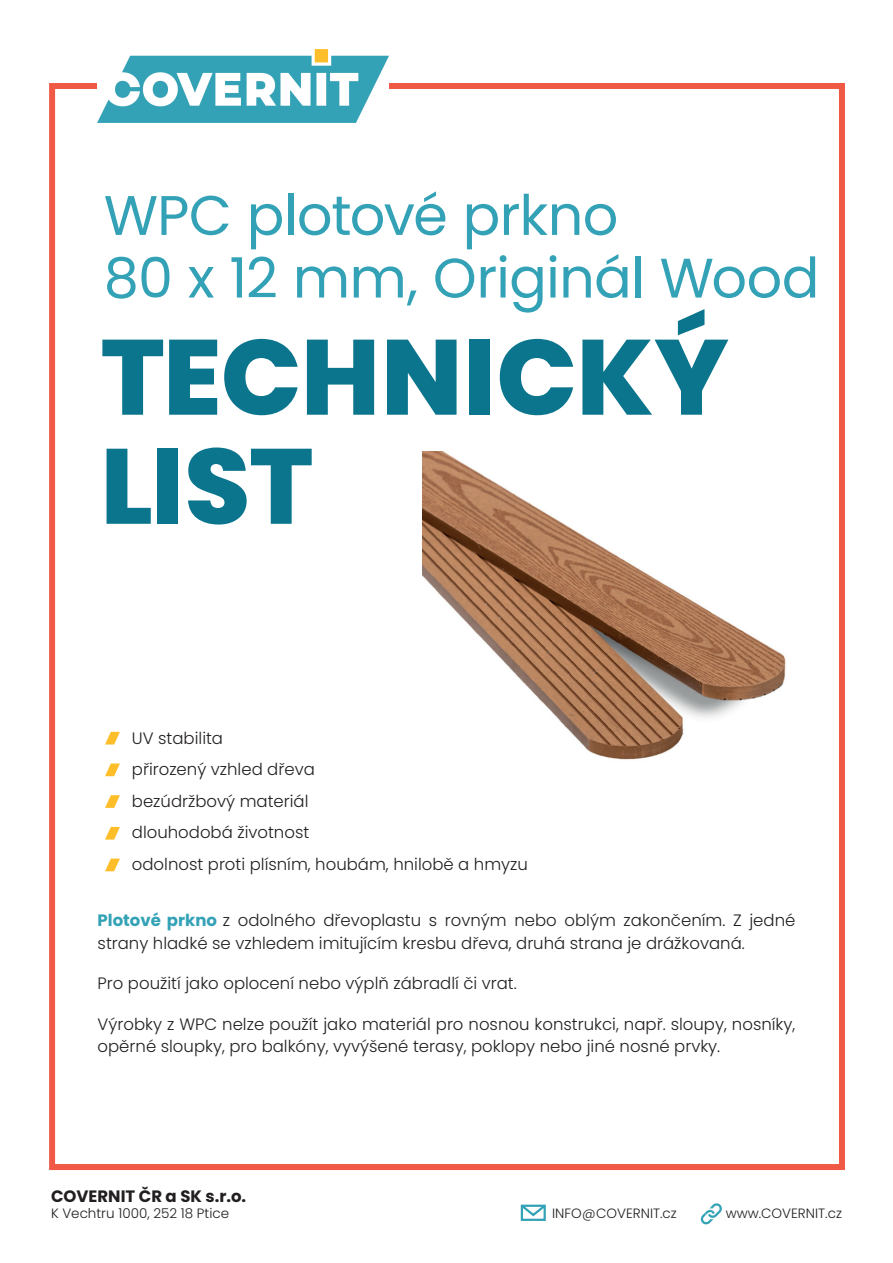
<style>
.page{position:relative;width:893px;height:1263px;background:#fff}
.page>*{position:absolute;margin:0;border:0;box-sizing:border-box;transform-origin:0 0}
.t1{font:800 106.5px/109.1px "Poppins";letter-spacing:-.005em;color:#0a758d}
.t2{font:55.65px/62.7px "Poppins";letter-spacing:-.015em;color:#34a2b6}
.t3{font:300 16.5px/31.5px "Poppins";color:#231f20}
.t4{font:700 16.5px "Poppins";color:#231f20}
.t5{font:300 13.5px "Poppins";color:#231f20}
.s1{font-weight:700;color:#34a2b6}
</style>
<div class="page">
<svg style="left:700px;top:1203px;width:22px;height:22px"></svg>
<div style="left:521px;top:1204px;width:25px;height:17px;border:2px solid #34a2b6"></div>
<svg style="left:520px;top:1204px;width:26px;height:14px"></svg>
<div style="left:49px;top:83px;width:796px;height:1087px;border:6px solid #f05946"></div>
<svg style="left:105px;top:732px;width:15px;height:12px"></svg>
<svg style="left:105px;top:763px;width:15px;height:13px"></svg>
<svg style="left:105px;top:795px;width:15px;height:13px"></svg>
<svg style="left:105px;top:827px;width:15px;height:13px"></svg>
<svg style="left:105px;top:858px;width:15px;height:13px"></svg>
<img style="left:98px;top:50px;width:290px;height:72px">
<img style="left:422px;top:452px;width:364px;height:308px">
<h2 class="t2" style="left:104px;top:184px;width:717px">WPC plotové prkno<br>80 x 12 mm, Originál Wood</h2>
<h1 class="t1" style="left:101px;top:323px;width:630px">TECHNICKÝ<br>LIST</h1>
<p class="t3" style="left:132px;top:722px;width:398px">UV stabilita<br>přirozený vzhled dřeva<br>bezúdržbový materiál<br>dlouhodobá životnost<br>odolnost proti plísním, houbám, hnilobě a hmyzu</p>
<p class="t3" style="left:98px;top:909px;width:699px;line-height:22.5px"><span class="s1">Plotové prkno</span> z odolného dřevoplastu s rovným nebo oblým zakončením. Z jedné strany hladké se vzhledem imitujícím kresbu dřeva, druhá strana je drážkovaná.</p>
<p class="t3" style="left:98px;top:968px;width:421px">Pro použití jako oplocení nebo výplň zábradlí či vrat.</p>
<p class="t3" style="left:98px;top:1013px;width:699px;line-height:22.5px">Výrobky z WPC nelze použít jako materiál pro nosnou konstrukci, např. sloupy, nosníky, opěrné sloupky, pro balkóny, vyvýšené terasy, poklopy nebo jiné nosné prvky.</p>
<p class="t4" style="left:51px;top:1186px;width:197px">COVERNIT ČR a SK s.r.o.</p>
<p class="t5" style="left:51px;top:1206px;width:180px">K Vechtru 1000, 252 18 Ptice</p>
<p class="t5" style="left:552px;top:1206px;width:126px">INFO@COVERNIT.cz</p>
<p class="t5" style="left:726px;top:1206px;width:118px">www.COVERNIT.cz</p>
</div>
